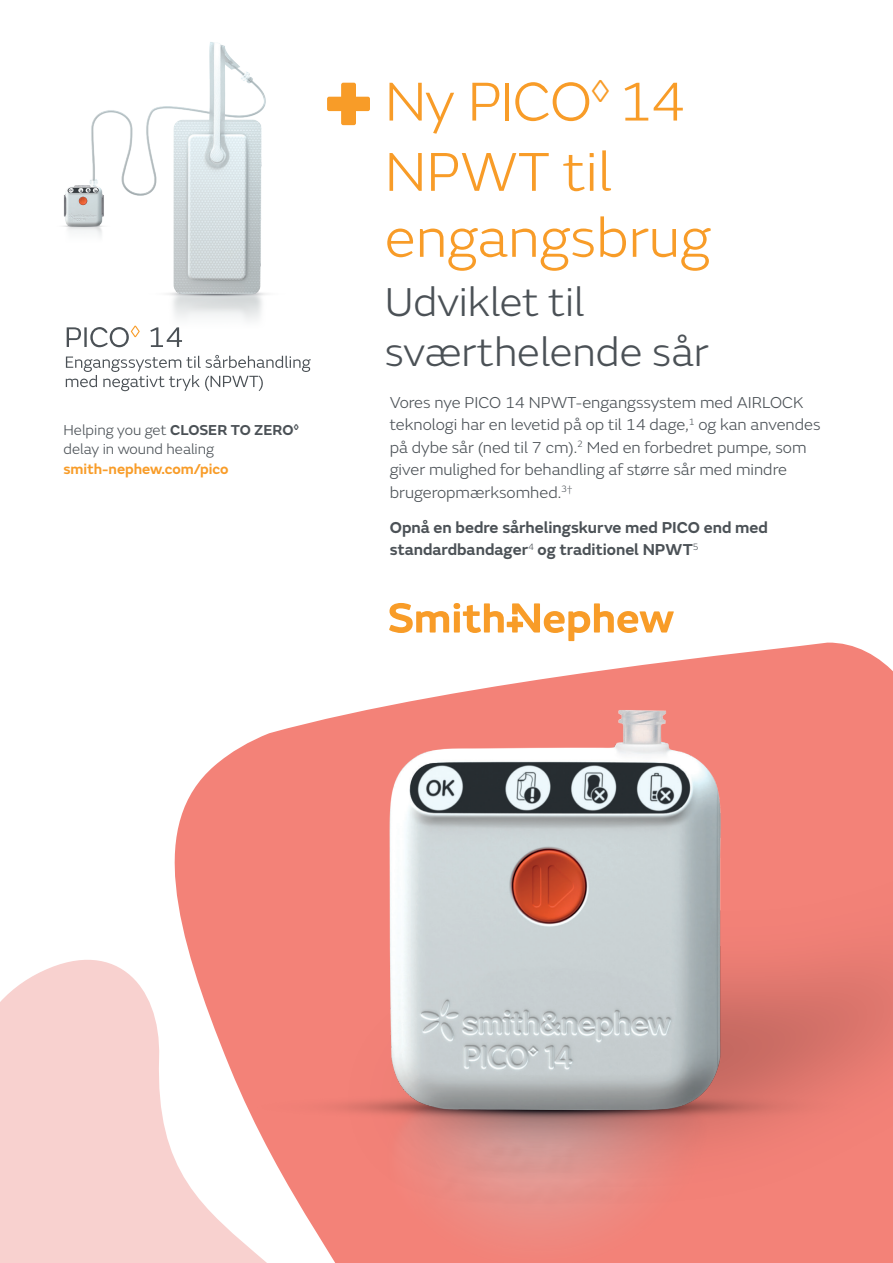
<style>
.page{position:relative;width:893px;height:1263px;background:#fff}
.page>*{position:absolute;margin:0;border:0;box-sizing:border-box;transform-origin:0 0}
.Headline_5{font:300 57px/66px "SN Emeric";color:#f89c28}
.Headline_5-2{font:300 42px/50.4px "SN Emeric";color:#4b5156}
.Headline_5-3{font:300 16.5px/22.5px "SN Emeric";color:#4b5156}
.Body{font:600 16.5px/22.5px "SN Emeric";color:#4b5156}
.Sub_Headline{font:300 15px/19.5px "SN Emeric";color:#4b5156}
.s1{font-weight:600}
.s2{font-weight:600;color:#f89c28}
</style>
<div class="page">
<div style="left:0;top:960px;width:152px;height:303px;background:#f8d1cf"></div>
<img style="left:152px;top:603px;width:741px;height:660px">
<div style="left:327px;top:97px;width:43px;height:14px;background:#f89c28;border-radius:2px"></div>
<div style="left:341px;top:83px;width:15px;height:42px;background:#f89c28;border-radius:2px"></div>
<svg style="left:150px;top:345px;width:30px;height:2px"></svg>
<svg style="left:67px;top:345px;width:58px;height:2px"></svg>
<svg style="left:66px;top:355px;width:245px;height:36px"></svg>
<img style="left:63px;top:42px;width:203px;height:303px">
<div style="left:453px;top:603px;width:7px;height:6px;background:#f89c28;border-radius:50%"></div>
<svg style="left:389px;top:603px;width:60px;height:30px"></svg>
<div style="left:454px;top:611px;width:6px;height:21px;background:#f89c28"></div>
<svg style="left:463px;top:603px;width:211px;height:38px"></svg>
<p class="Sub_Headline" style="left:63px;top:420px;width:237px">Helping you get <span class="s1">CLOSER TO ZERO</span><sup>◊ </sup>delay in wound healing <span class="s2">smith-nephew.com/pico</span></p>
<p class="Headline_5" style="left:385px;top:68px;width:302px">Ny PICO<sup>◊</sup> 14</p>
<p class="Headline_5" style="left:385px;top:138px;width:327px">NPWT til engangsbrug</p>
<p class="Headline_5-2" style="left:385px;top:276px;width:325px">Udviklet til sværthelende sår</p>
<p class="Headline_5-3" style="left:390px;top:391px;width:432px">Vores nye PICO 14 NPWT-engangssystem med AIRLOCK teknologi har en levetid på op til 14 dage,<sup>1</sup> og kan anvendes på dybe sår (ned til 7 cm).<sup>2</sup> Med en forbedret pumpe, som giver mulighed for behandling af større sår med mindre brugeropmærksomhed.<sup>3†</sup></p>
<p class="Body" style="left:390px;top:516px;width:380px">Opnå en bedre sårhelingskurve med PICO end med standardbandager<sup>4</sup> og traditionel NPWT<sup>5</sup></p>
</div>
